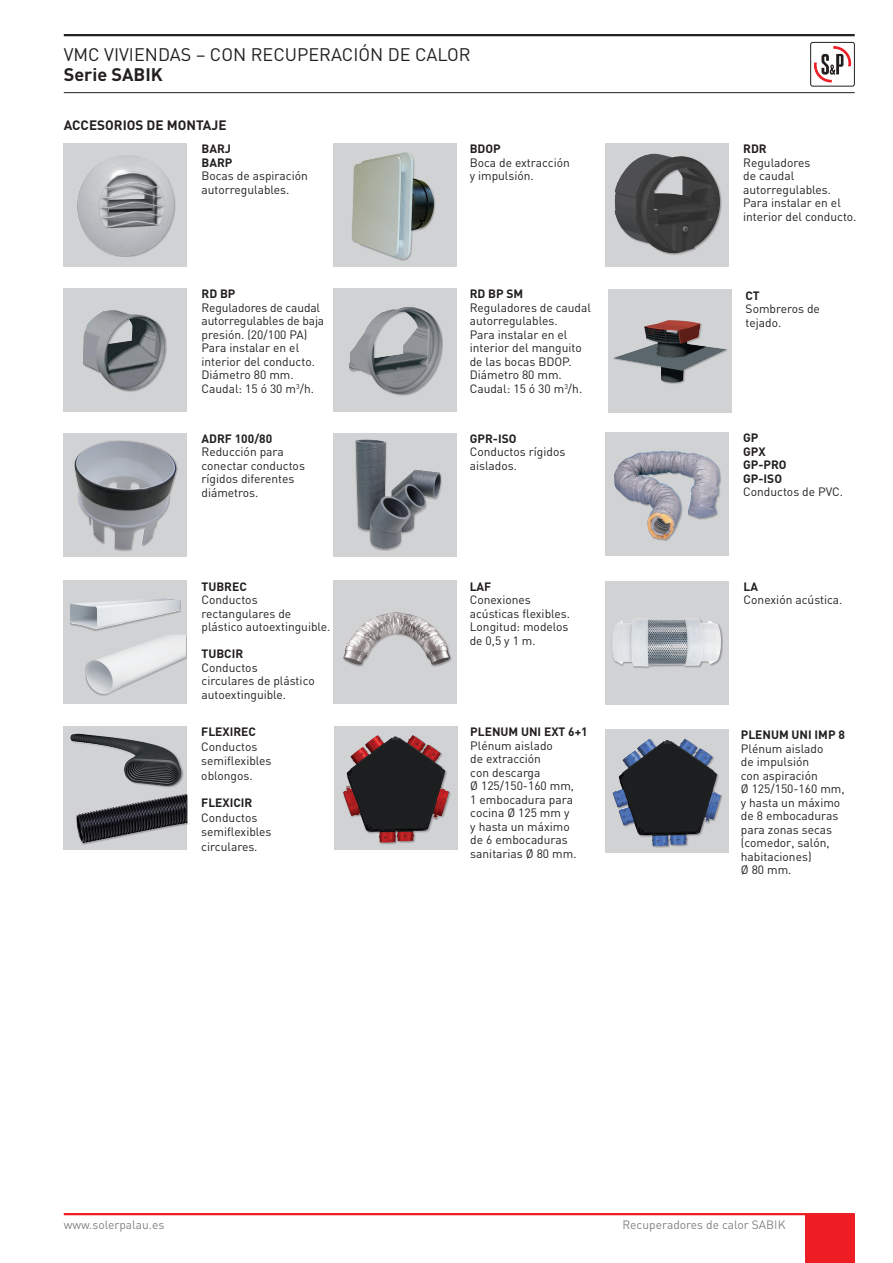
<style>
.page{position:relative;width:893px;height:1263px;background:#fff}
.page>*{position:absolute;margin:0;border:0;box-sizing:border-box;transform-origin:0 0}
.t1{font:18px "DIN";color:#231f20}
.t2{font:700 18px "DIN";color:#231f20}
.t3{font:700 13.5px "DIN";color:#231f20}
.t4{font:12px/13.5px "DIN";color:#231f20}
.t5{font:700 12px/13.5px "DIN";color:#231f20}
.t6{font:12px "DIN";color:#808285}
</style>
<div class="page">
<hr style="left:64px;top:1213px;width:791px;height:2px;background:#ee1d23">
<div style="left:805px;top:1214px;width:50px;height:49px;background:#ee1d23"></div>
<hr style="left:64px;top:34px;width:791px;height:2px;background:#231f20">
<hr style="left:64px;top:92px;width:791px;height:1px;background:#231f20">
<svg style="left:814px;top:47px;width:37px;height:36px"></svg>
<div style="left:810px;top:42px;width:45px;height:44px;border:1px solid #231f20;border-radius:2px"></div>
<div style="left:64px;top:143px;width:123px;height:123px;background:#d1d2d4"></div>
<img style="left:74px;top:151px;width:103px;height:108px">
<div style="left:333px;top:143px;width:124px;height:123px;background:#d1d2d4"></div>
<div style="left:351px;top:152px;width:85px;height:109px;background:#231f20;opacity:.33"></div>
<img style="left:352px;top:152px;width:82px;height:107px">
<div style="left:64px;top:433px;width:123px;height:123px;background:#d1d2d4"></div>
<img style="left:74px;top:440px;width:106px;height:109px">
<div style="left:608px;top:290px;width:123px;height:123px;background:#d1d2d4"></div>
<div style="left:613px;top:320px;width:116px;height:65px;background:#231f20;opacity:.33"></div>
<img style="left:613px;top:320px;width:114px;height:63px">
<div style="left:606px;top:432px;width:123px;height:124px;background:#d1d2d4"></div>
<div style="left:614px;top:450px;width:108px;height:92px;background:#231f20;opacity:.33"></div>
<img style="left:614px;top:451px;width:106px;height:88px">
<div style="left:333px;top:433px;width:124px;height:123px;background:#d1d2d4"></div>
<img style="left:346px;top:433px;width:104px;height:123px">
<div style="left:606px;top:143px;width:123px;height:123px;background:#d1d2d4"></div>
<div style="left:614px;top:153px;width:108px;height:102px;background:#231f20;opacity:.33"></div>
<img style="left:614px;top:154px;width:106px;height:99px">
<div style="left:64px;top:288px;width:123px;height:123px;background:#d1d2d4"></div>
<div style="left:83px;top:310px;width:85px;height:82px;background:#231f20;opacity:.33"></div>
<img style="left:81px;top:308px;width:85px;height:85px">
<div style="left:333px;top:288px;width:124px;height:123px;background:#d1d2d4"></div>
<img style="left:348px;top:304px;width:94px;height:93px">
<div style="left:64px;top:581px;width:123px;height:123px;background:#d1d2d4"></div>
<div style="left:70px;top:598px;width:111px;height:33px;background:#231f20;opacity:.33"></div>
<img style="left:70px;top:598px;width:110px;height:31px">
<img style="left:85px;top:634px;width:101px;height:63px">
<div style="left:333px;top:581px;width:124px;height:123px;background:#d1d2d4"></div>
<div style="left:343px;top:611px;width:109px;height:56px;background:#d1d2d4"></div>
<img style="left:343px;top:612px;width:108px;height:55px">
<div style="left:606px;top:581px;width:123px;height:123px;background:#d1d2d4"></div>
<div style="left:612px;top:618px;width:111px;height:51px;background:#231f20;opacity:.33"></div>
<img style="left:612px;top:618px;width:109px;height:48px">
<svg style="left:64px;top:726px;width:123px;height:124px"></svg>
<div style="left:70px;top:728px;width:116px;height:60px;background:#231f20;opacity:.33"></div>
<img style="left:70px;top:728px;width:114px;height:58px">
<div style="left:334px;top:726px;width:124px;height:124px;background:#d1d2d4"></div>
<div style="left:343px;top:735px;width:108px;height:110px;background:#231f20;opacity:.33"></div>
<img style="left:365px;top:735px;width:47px;height:18px">
<div style="left:605px;top:729px;width:124px;height:124px;background:#d1d2d4"></div>
<div style="left:612px;top:738px;width:111px;height:110px;background:#231f20;opacity:.33"></div>
<img style="left:637px;top:739px;width:47px;height:13px">
<h1 class="t1" style="left:64px;top:43px;width:408px">VMC VIVIENDAS – CON RECUPERACIÓN DE CALOR</h1>
<h1 class="t2" style="left:64px;top:62px;width:101px">Serie SABIK</h1>
<p class="t3" style="left:64px;top:117px;width:164px">ACCESORIOS DE MONTAJE</p>
<p class="t5" style="left:202px;top:141px;width:32px">BARJ<br>BARP</p>
<p class="t4" style="left:202px;top:169px;width:108px">Bocas de aspiración autorregulables.</p>
<p class="t5" style="left:202px;top:286px;width:35px">RD BP</p>
<p class="t4" style="left:202px;top:300px;width:124px">Reguladores de caudal autorregulables de baja presión. (20/100 PA)<br>Para instalar en el interior del conducto.<br>Diámetro 80 mm.<br>Caudal: 15 ó 30 m<sup>3</sup>/h.</p>
<p class="t5" style="left:202px;top:431px;width:72px">ADRF 100/80</p>
<p class="t4" style="left:202px;top:445px;width:105px">Reducción para conectar conductos rígidos diferentes diámetros.</p>
<p class="t5" style="left:202px;top:579px;width:47px">TUBREC</p>
<p class="t4" style="left:202px;top:593px;width:130px">Conductos rectangulares de plástico autoextinguible.</p>
<p class="t5" style="left:202px;top:646px;width:43px">TUBCIR</p>
<p class="t4" style="left:202px;top:660px;width:115px">Conductos<br>circulares de plástico autoextinguible.</p>
<p class="t5" style="left:201px;top:725px;width:56px">FLEXIREC</p>
<p class="t4" style="left:201px;top:739px;width:72px;line-height:14.4px">Conductos semiflexibles oblongos.</p>
<p class="t5" style="left:201px;top:796px;width:53px">FLEXICIR</p>
<p class="t4" style="left:201px;top:810px;width:72px;line-height:14.4px">Conductos semiflexibles circulares.</p>
<p class="t5" style="left:470px;top:141px;width:33px">BDOP</p>
<p class="t4" style="left:470px;top:155px;width:102px">Boca de extracción y impulsión.</p>
<p class="t5" style="left:470px;top:286px;width:55px">RD BP SM</p>
<p class="t4" style="left:470px;top:300px;width:123px">Reguladores de caudal autorregulables.<br>Para instalar en el interior del manguito de las bocas BDOP.<br>Diámetro 80 mm.<br>Caudal: 15 ó 30 m<sup>3</sup>/h.</p>
<p class="t5" style="left:470px;top:431px;width:48px">GPR-ISO</p>
<p class="t4" style="left:470px;top:445px;width:97px">Conductos rígidos aislados.</p>
<p class="t5" style="left:470px;top:579px;width:23px">LAF</p>
<p class="t4" style="left:470px;top:593px;width:102px">Conexiones acústicas flexibles.<br>Longitud: modelos de 0,5 y 1 m.</p>
<p class="t5" style="left:470px;top:725px;width:119px">PLENUM UNI EXT 6+1</p>
<p class="t4" style="left:470px;top:738px;width:108px">Plénum aislado<br>de extracción<br>con descarga<br>Ø 125/150-160 mm,<br>1 embocadura para cocina Ø 125 mm y y hasta un máximo de 6 embocaduras sanitarias Ø 80 mm.</p>
<p class="t5" style="left:743px;top:141px;width:25px">RDR</p>
<p class="t4" style="left:743px;top:155px;width:115px">Reguladores<br>de caudal autorregulables.<br>Para instalar en el interior del conducto.</p>
<p class="t5" style="left:746px;top:288px;width:16px">CT</p>
<p class="t4" style="left:746px;top:302px;width:76px">Sombreros de tejado.</p>
<p class="t5" style="left:743px;top:431px;width:45px">GP<br>GPX<br>GP-PRO<br>GP-ISO</p>
<p class="t4" style="left:743px;top:485px;width:101px">Conductos de PVC.</p>
<p class="t5" style="left:744px;top:579px;width:16px">LA</p>
<p class="t4" style="left:744px;top:593px;width:100px">Conexión acústica.</p>
<p class="t5" style="left:741px;top:728px;width:105px">PLENUM UNI IMP 8</p>
<p class="t4" style="left:741px;top:742px;width:105px">Plénum aislado<br>de impulsión<br>con aspiración<br>Ø 125/150-160 mm, y hasta un máximo de 8 embocaduras para zonas secas (comedor, salón, habitaciones)<br>Ø 80 mm.</p>
<p class="t6" style="left:64px;top:1217px;width:102px">www.solerpalau.es</p>
<p class="t6" style="left:622px;top:1217px;width:165px">Recuperadores de calor SABIK</p>
</div>
